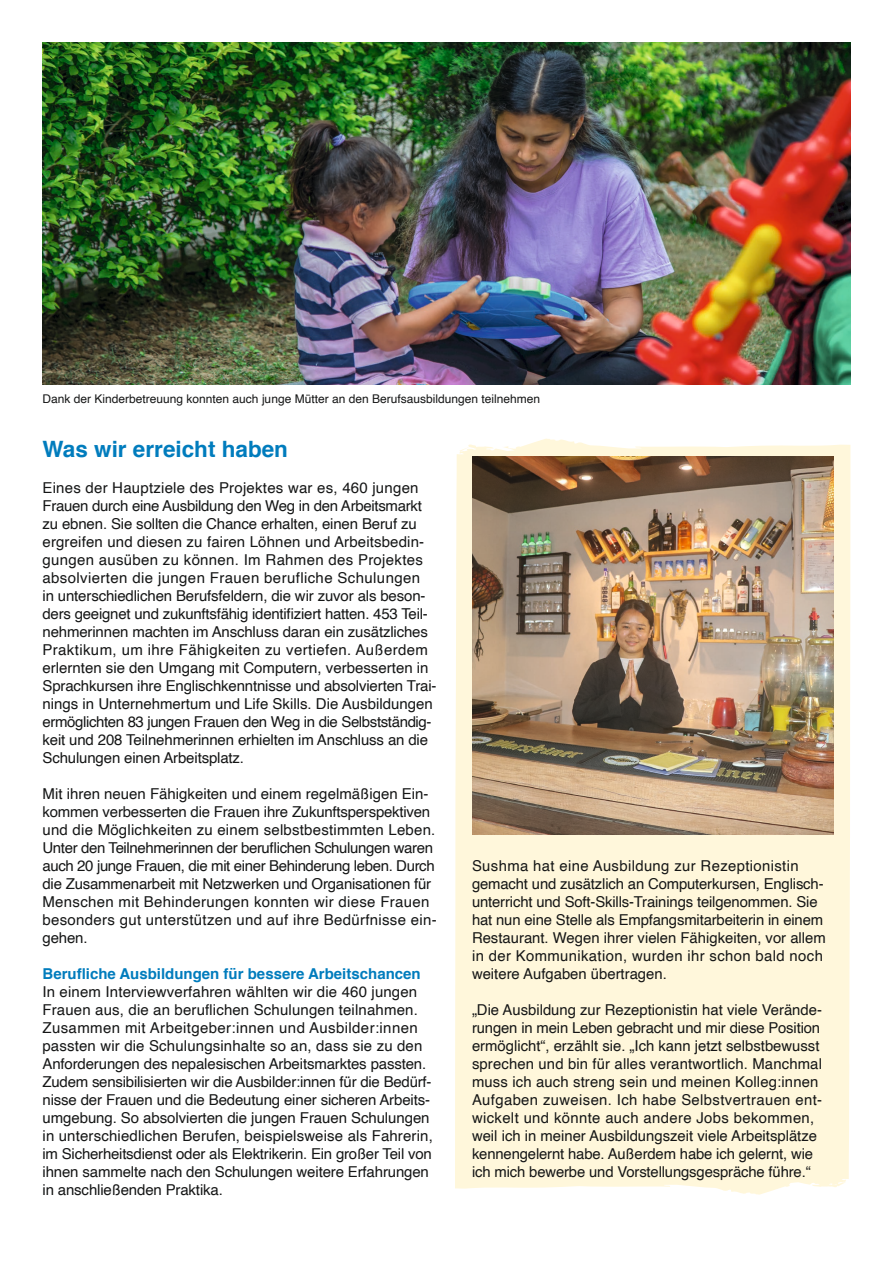
<style>
.page{position:relative;width:893px;height:1263px;background:#fff}
.page>*{position:absolute;margin:0;border:0;box-sizing:border-box;transform-origin:0 0}
.t1{font:700 22.5px "Helvetica";color:#007cbd}
.t2{font:15px/18px "Helvetica";letter-spacing:-.005em;color:#151616}
.t3{font:700 15px "Helvetica";color:#007cbd}
.t4{font:12px "Helvetica";color:#151616}
</style>
<div class="page">
<img style="left:43px;top:43px;width:807px;height:342px">
<div style="left:455px;top:438px;width:395px;height:757px;background:#fff7db"></div>
<img style="left:472px;top:457px;width:361px;height:378px">
<p class="t4" style="left:43px;top:389px;width:499px">Dank der Kinderbetreuung konnten auch junge Mütter an den Berufsausbildungen teilnehmen</p>
<h1 class="t1" style="left:43px;top:430px;width:247px">Was wir erreicht haben</h1>
<p class="t2" style="left:43px;top:479px;width:394px">Eines der Hauptziele des Projektes war es, 460 jungen Frauen durch eine Ausbildung den Weg in den Arbeitsmarkt zu ebnen. Sie sollten die Chance erhalten, einen Beruf zu ergreifen und diesen zu fairen Löhnen und Arbeitsbedin&shy;gungen ausüben zu können. Im Rahmen des Projektes absolvierten die jungen Frauen berufliche Schulungen in unterschiedlichen Berufsfeldern, die wir zuvor als beson&shy;ders geeignet und zukunftsfähig identifiziert hatten. 453 Teil&shy;nehmerinnen machten im Anschluss daran ein zusätzliches Praktikum, um ihre Fähigkeiten zu vertiefen. Außerdem erlernten sie den Umgang mit Computern, verbesserten in Sprachkursen ihre Englischkenntnisse und absolvierten Trai&shy;nings in Unternehmertum und Life Skills. Die Ausbildungen ermöglichten 83 jungen Frauen den Weg in die Selbstständig&shy;keit und 208 Teilnehmerinnen erhielten im Anschluss an die Schulungen einen Arbeitsplatz.</p>
<p class="t2" style="left:43px;top:785px;width:396px">Mit ihren neuen Fähigkeiten und einem regelmäßigen Ein&shy;kommen verbesserten die Frauen ihre Zukunftsperspektiven und die Möglichkeiten zu einem selbstbestimmten Leben.<br>Unter den Teilnehmerinnen der beruflichen Schulungen waren auch 20 junge Frauen, die mit einer Behinderung leben. Durch die Zusammenarbeit mit Netzwerken und Organisationen für Menschen mit Behinderungen konnten wir diese Frauen besonders gut unterstützen und auf ihre Bedürfnisse ein&shy;gehen.</p>
<p class="t3" style="left:43px;top:961px;width:380px">Berufliche Ausbildungen für bessere Arbeitschancen</p>
<p class="t2" style="left:43px;top:983px;width:392px">In einem Interviewverfahren wählten wir die 460 jungen Frauen aus, die an beruflichen Schulungen teilnahmen.<br>Zusammen mit Arbeitgeber:innen und Ausbilder:innen passten wir die Schulungsinhalte so an, dass sie zu den Anforderungen des nepalesischen Arbeitsmarktes passten.<br>Zudem sensibilisierten wir die Ausbilder:innen für die Bedürf&shy;nisse der Frauen und die Bedeutung einer sicheren Arbeits&shy;umgebung. So absolvierten die jungen Frauen Schulungen in unterschiedlichen Berufen, beispielsweise als Fahrerin, im Sicherheitsdienst oder als Elektrikerin. Ein großer Teil von ihnen sammelte nach den Schulungen weitere Erfahrungen in anschließenden Praktika.</p>
<p class="t2" style="left:472px;top:857px;width:355px">Sushma hat eine Ausbildung zur Rezeptionistin gemacht und zusätzlich an Computerkursen, Englisch&shy;unterricht und Soft-Skills-Trainings teilgenommen. Sie hat nun eine Stelle als Empfangsmitarbeiterin in einem Restaurant. Wegen ihrer vielen Fähigkeiten, vor allem in der Kommunikation, wurden ihr schon bald noch weitere Aufgaben übertragen.</p>
<p class="t2" style="left:472px;top:1001px;width:352px">„Die Ausbildung zur Rezeptionistin hat viele Verände&shy;rungen in mein Leben gebracht und mir diese Position ermöglicht“, erzählt sie. „Ich kann jetzt selbstbewusst sprechen und bin für alles verantwortlich. Manchmal muss ich auch streng sein und meinen Kolleg:innen Aufgaben zuweisen. Ich habe Selbstvertrauen ent&shy;wickelt und könnte auch andere Jobs bekommen, weil ich in meiner Ausbildungszeit viele Arbeitsplätze kennengelernt habe. Außerdem habe ich gelernt, wie ich mich bewerbe und Vorstellungsgespräche führe.“</p>
</div>
